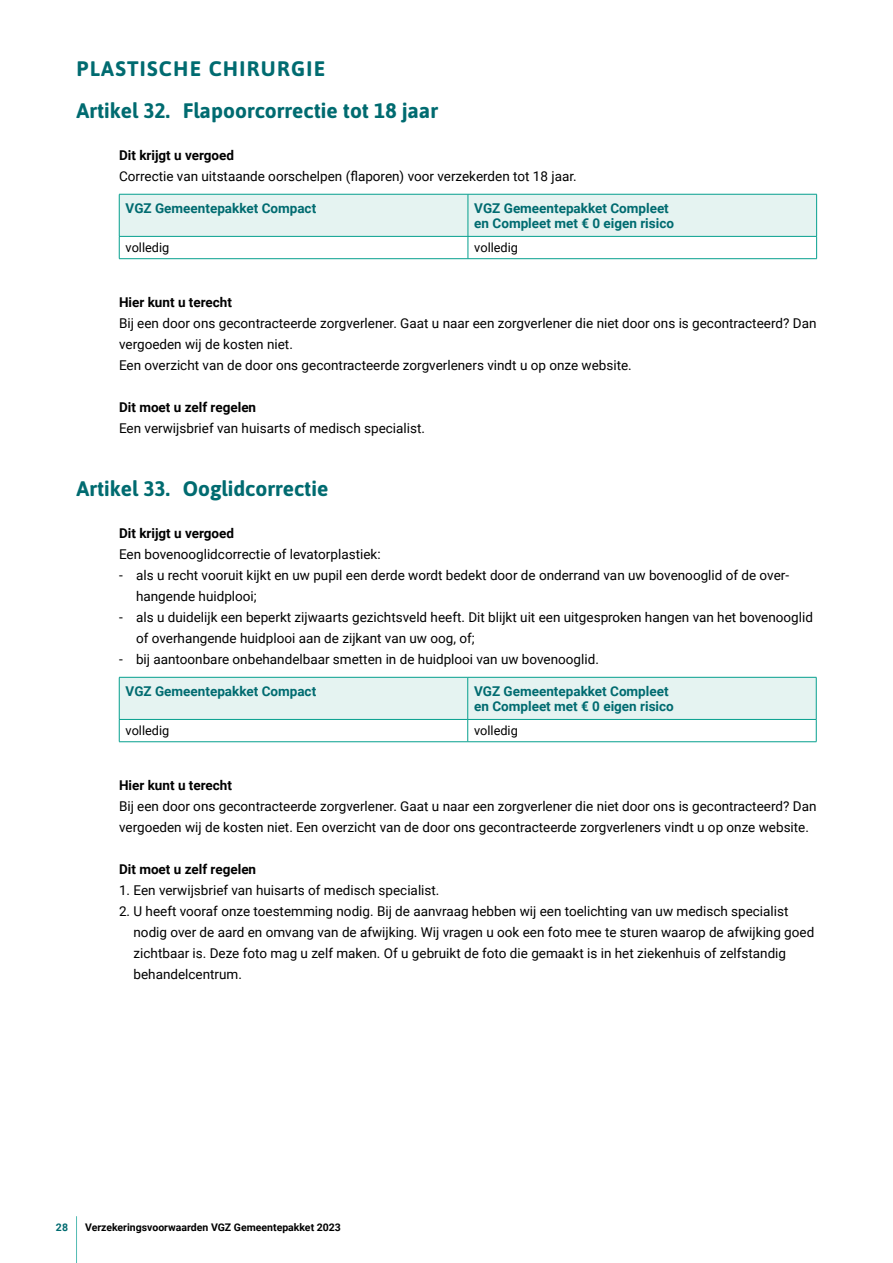
<style>
.page{position:relative;width:893px;height:1263px;background:#fff}
.page>*{position:absolute;margin:0;border:0;box-sizing:border-box;transform-origin:0 0}
.H2_kop_nummer{font:700 21px "Asap";color:#006b70}
.H1_zorgrubriek{font:700 21px "Asap";letter-spacing:.06em;color:#006b70}
._0_plat_inspring_10m{font:13.5px/21px "Roboto";color:#000}
.tabel_kop{font:700 13.5px/15px "Roboto";color:#006b70}
.H4_kop{font:700 13.5px "Roboto";color:#000}
.tabel_plat{font:12.75px "Roboto";color:#000}
.t1{font:700 10.5px "Roboto";color:#000}
.t2{font:700 10.5px "Roboto";color:#006b70}
</style>
<div class="page">
<hr style="left:76px;top:1216px;width:1px;height:47px;background:#52bbb3">
<hr style="left:119px;top:258px;width:349px;height:1px;background:#059f8e">
<svg style="left:119px;top:194px;width:698px;height:64px"></svg>
<hr style="left:468px;top:258px;width:349px;height:1px;background:#059f8e">
<hr style="left:119px;top:741px;width:349px;height:1px;background:#059f8e">
<svg style="left:119px;top:677px;width:698px;height:64px"></svg>
<hr style="left:468px;top:741px;width:348px;height:1px;background:#059f8e">
<p class="H1_zorgrubriek" style="left:77px;top:54px;width:250px">PLASTISCHE CHIRURGIE</p>
<h2 class="H2_kop_nummer" style="left:77px;top:96px;width:363px">Artikel 32. Flapoorcorrectie tot 18 jaar</h2>
<p class="H4_kop" style="left:119px;top:146px;width:117px">Dit krijgt u vergoed</p>
<p class="_0_plat_inspring_10m" style="left:119px;top:165px;width:459px">Correctie van uitstaande oorschelpen (flaporen) voor verzekerden tot 18 jaar.</p>
<p class="tabel_kop" style="left:126px;top:200px;width:192px">VGZ Gemeentepakket Compact</p>
<p class="tabel_kop" style="left:474px;top:200px;width:201px">VGZ Gemeentepakket Compleet en Compleet met € 0 eigen risico</p>
<p class="tabel_plat" style="left:126px;top:239px;width:45px">volledig</p>
<p class="tabel_plat" style="left:474px;top:239px;width:45px">volledig</p>
<p class="H4_kop" style="left:119px;top:293px;width:114px">Hier kunt u terecht</p>
<p class="_0_plat_inspring_10m" style="left:119px;top:312px;width:699px">Bij een door ons gecontracteerde zorgverlener. Gaat u naar een zorgverlener die niet door ons is gecontracteerd? Dan vergoeden wij de kosten niet.</p>
<p class="_0_plat_inspring_10m" style="left:119px;top:354px;width:514px">Een overzicht van de door ons gecontracteerde zorgverleners vindt u op onze website.</p>
<p class="H4_kop" style="left:119px;top:398px;width:139px">Dit moet u zelf regelen</p>
<p class="_0_plat_inspring_10m" style="left:119px;top:417px;width:307px">Een verwijsbrief van huisarts of medisch specialist.</p>
<h2 class="H2_kop_nummer" style="left:77px;top:474px;width:253px">Artikel 33. Ooglidcorrectie</h2>
<p class="H4_kop" style="left:119px;top:524px;width:117px">Dit krijgt u vergoed</p>
<p class="_0_plat_inspring_10m" style="left:119px;top:543px;width:263px">Een bovenooglidcorrectie of levatorplastiek:</p>
<p class="_0_plat_inspring_10m" style="left:136px;top:564px;width:654px;text-indent:-17px">- als u recht vooruit kijkt en uw pupil een derde wordt bedekt door de onderrand van uw bovenooglid of de over&shy;hangende huidplooi;</p>
<p class="_0_plat_inspring_10m" style="left:136px;top:606px;width:678px;text-indent:-17px">- als u duidelijk een beperkt zijwaarts gezichtsveld heeft. Dit blijkt uit een uitgesproken hangen van het bovenooglid of overhangende huidplooi aan de zijkant van uw oog, of;</p>
<p class="_0_plat_inspring_10m" style="left:119px;top:648px;width:481px">- bij aantoonbare onbehandelbaar smetten in de huidplooi van uw bovenooglid.</p>
<p class="tabel_kop" style="left:126px;top:683px;width:192px">VGZ Gemeentepakket Compact</p>
<p class="tabel_kop" style="left:474px;top:683px;width:201px">VGZ Gemeentepakket Compleet en Compleet met € 0 eigen risico</p>
<p class="tabel_plat" style="left:126px;top:722px;width:45px">volledig</p>
<p class="tabel_plat" style="left:474px;top:722px;width:45px">volledig</p>
<p class="H4_kop" style="left:119px;top:776px;width:114px">Hier kunt u terecht</p>
<p class="_0_plat_inspring_10m" style="left:119px;top:795px;width:699px">Bij een door ons gecontracteerde zorgverlener. Gaat u naar een zorgverlener die niet door ons is gecontracteerd? Dan vergoeden wij de kosten niet. Een overzicht van de door ons gecontracteerde zorgverleners vindt u op onze website.</p>
<p class="H4_kop" style="left:119px;top:860px;width:139px">Dit moet u zelf regelen</p>
<p class="_0_plat_inspring_10m" style="left:119px;top:879px;width:322px">1. Een verwijsbrief van huisarts of medisch specialist.</p>
<p class="_0_plat_inspring_10m" style="left:134px;top:900px;width:682px;text-indent:-14px">2. U heeft vooraf onze toestemming nodig. Bij de aanvraag hebben wij een toelichting van uw medisch specialist nodig over de aard en omvang van de afwijking. Wij vragen u ook een foto mee te sturen waarop de afwijking goed zichtbaar is. Deze foto mag u zelf maken. Of u gebruikt de foto die gemaakt is in het ziekenhuis of zelfstandig behandelcentrum.</p>
<p class="t2" style="left:56px;top:1220px;width:14px">28</p>
<p class="t1" style="left:85px;top:1220px;width:257px">Verzekeringsvoorwaarden VGZ Gemeentepakket 2023</p>
</div>
